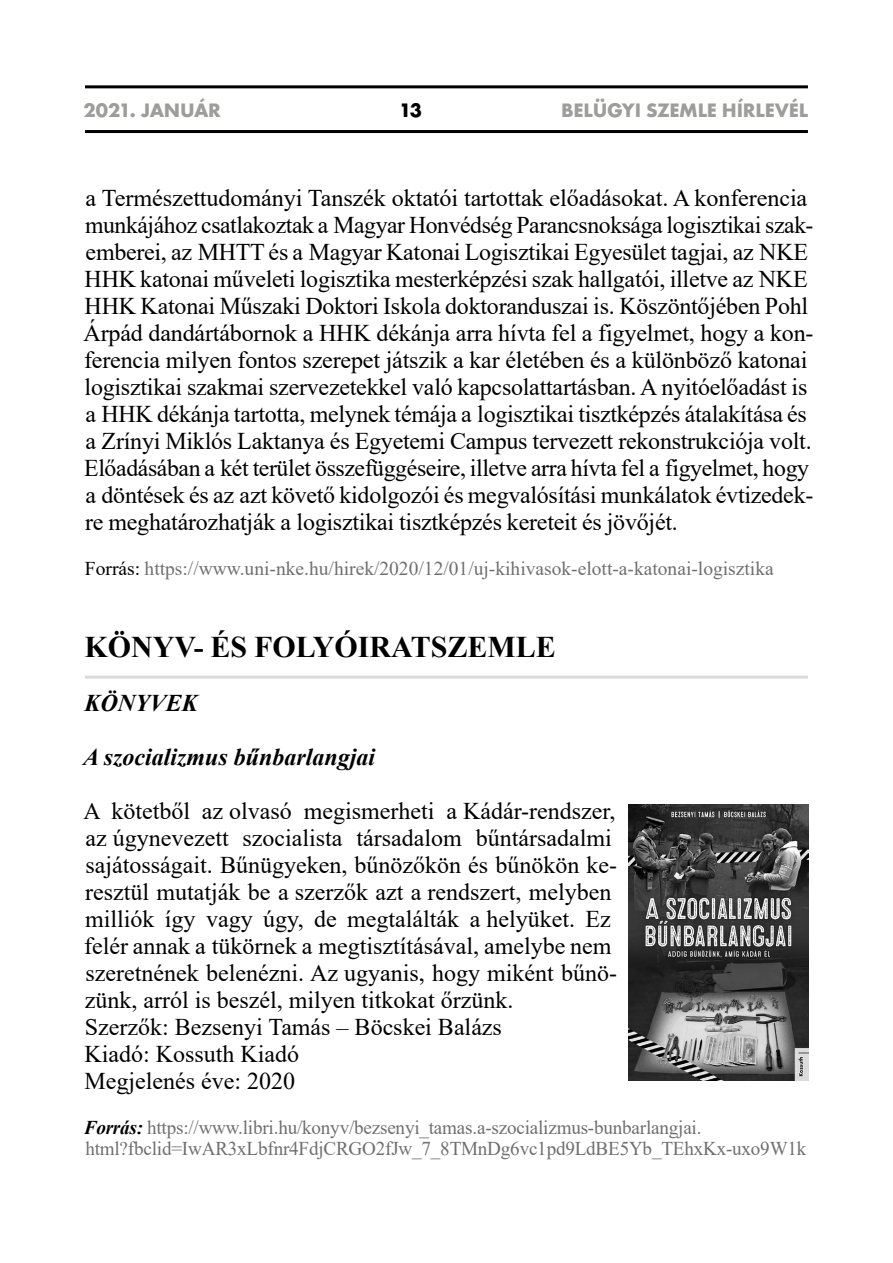
<style>
.page{position:relative;width:893px;height:1263px;background:#fff}
.page>*{position:absolute;margin:0;border:0;box-sizing:border-box;transform-origin:0 0}
.t1{font:700 30px "Times New Roman";color:#000}
.t2{font:24px/27px "Times New Roman";letter-spacing:-.01em;color:#000}
.t3{font:italic 700 24px "Times New Roman";color:#000}
.t4{font:19.5px/21px "Times New Roman";letter-spacing:-.01em;color:#706f6f}
.t5{font:700 18px "Futura ND";letter-spacing:-.015em;color:#9d9d9c}
.t6{font:700 18px "Futura ND";color:#000}
.s1{color:#000}
.s2{font-weight:700;font-style:italic;color:#000}
</style>
<div class="page">
<hr style="left:85px;top:130px;width:723px;height:3px;background:#000">
<hr style="left:85px;top:85px;width:723px;height:3px;background:#000">
<hr style="left:85px;top:676px;width:723px;height:3px;background:#dadada">
<img style="left:629px;top:804px;width:179px;height:276px">
<p class="t5" style="left:84px;top:98px;width:139px">2021. JANUÁR</p>
<p class="t6" style="left:399px;top:98px;width:25px">13</p>
<p class="t5" style="left:561px;top:98px;width:249px">BELÜGYI SZEMLE HÍRLEVÉL</p>
<p class="t2" style="left:83px;top:184px;width:731px">a Természettudományi Tanszék oktatói tartottak előadásokat. A konferencia munkájához csatlakoztak a Magyar Honvédség Parancsnoksága logisztikai szak&shy;emberei, az MHTT és a Magyar Katonai Logisztikai Egyesület tagjai, az NKE HHK katonai műveleti logisztika mesterképzési szak hallgatói, illetve az NKE HHK Katonai Műszaki Doktori Iskola doktoranduszai is. Köszöntőjében Pohl Árpád dandártábornok a HHK dékánja arra hívta fel a figyelmet, hogy a kon&shy;ferencia milyen fontos szerepet játszik a kar életében és a különböző katonai logisztikai szakmai szervezetekkel való kapcsolattartásban. A nyitóelőadást is a HHK dékánja tartotta, melynek témája a logisztikai tisztképzés átalakítása és a Zrínyi Miklós Laktanya és Egyetemi Campus tervezett rekonstrukciója volt.<br>Előadásában a két terület összefüggéseire, illetve arra hívta fel a figyelmet, hogy a döntések és az azt követő kidolgozói és megvalósítási munkálatok évtizedek&shy;re meghatározhatják a logisztikai tisztképzés kereteit és jövőjét.</p>
<p class="t4" style="left:85px;top:558px;width:690px"><span class="s1">Forrás:</span> https://www.uni-nke.hu/hirek/2020/12/01/uj-kihivasok-elott-a-katonai-logisztika</p>
<p class="t1" style="left:84px;top:625px;width:473px">KÖNYV- ÉS FOLYÓIRATSZEMLE</p>
<p class="t3" style="left:84px;top:686px;width:115px">KÖNYVEK</p>
<p class="t3" style="left:83px;top:740px;width:294px">A szocializmus bűnbarlangjai</p>
<p class="t2" style="left:83px;top:796px;width:535px">A kötetből az olvasó megismerheti a Kádár-rendszer, az úgynevezett szocialista társadalom bűntársadalmi sajátosságait. Bűnügyeken, bűnözőkön és bűnökön ke&shy;resztül mutatják be a szerzők azt a rendszert, melyben milliók így vagy úgy, de megtalálták a helyüket. Ez felér annak a tükörnek a megtisztításával, amelybe nem szeretnének belenézni. Az ugyanis, hogy miként bűnö&shy;zünk, arról is beszél, milyen titkokat őrzünk.<br>Szerzők: Bezsenyi Tamás – Böcskei Balázs<br>Kiadó: Kossuth Kiadó<br>Megjelenés éve: 2020</p>
<p class="t4" style="left:84px;top:1116px;width:724px"><span class="s2">Forrás:</span> https://www.libri.hu/konyv/bezsenyi_tamas.a-szocializmus-bunbarlangjai. html?fbclid=IwAR3xLbfnr4FdjCRGO2fJw_7_8TMnDg6vc1pd9LdBE5Yb_TEhxKx-uxo9W1k</p>
</div>
